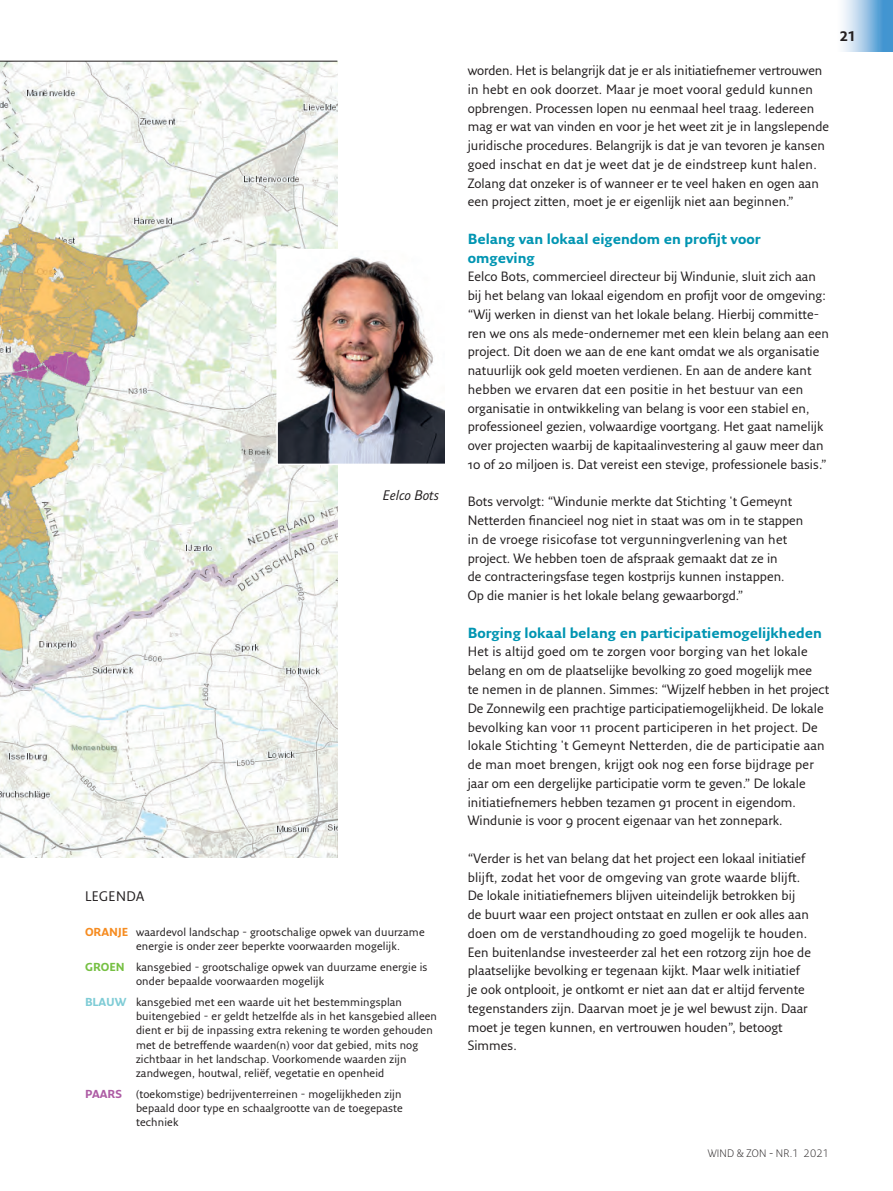
<style>
.page{position:relative;width:893px;height:1191px;background:#fff}
.page>*{position:absolute;margin:0;border:0;box-sizing:border-box;transform-origin:0 0}
.subkop_fresco_sans_b{font:700 14.25px/18.8px "Fresco Sans";color:#0095b2}
.plat_caption_en_bijs{font:italic 13.5px "Fresco Sans";color:#231f20}
.t1{font:13.5px "Fresco Sans";letter-spacing:.03em;color:#231f20}
.t2{font:700 13.5px "Fresco Sans LF";color:#231f20}
.plat_fresco_sans_c8{font:13.2px/18.8px "Fresco Sans";color:#231f20}
.t3{font:11.25px/14.2px "Fresco Sans";letter-spacing:.01em;color:#231f20}
.t4{font:700 11.25px "Fresco Sans";color:#ae5da5}
.t5{font:300 10.5px "Fresco Sans LF";letter-spacing:.02em;color:#231f20}
.s1{font-weight:700;color:#f68c21}
.s2{font-weight:700;color:#76c043}
.s3{font-weight:700;color:#7fccd6}
</style>
<div class="page">
<svg style="left:843px;top:0;width:50px;height:51px"></svg>
<img style="left:0;top:62px;width:337px;height:795px">
<img style="left:279px;top:252px;width:164px;height:210px">
<div style="left:276px;top:249px;width:170px;height:216px;border:2px solid #fff"></div>
<hr style="left:0;top:61px;width:337px;height:1px;background:#231f20">
<p class="t1" style="left:85px;top:888px;width:61px">LEGENDA</p>
<p class="plat_caption_en_bijs" style="left:383px;top:487px;width:58px">Eelco Bots</p>
<p class="t3" style="left:136px;top:924px;width:290px;text-indent:-51px"><span class="s1">ORANJE</span> waardevol landschap - grootschalige opwek van duurzame energie is onder zeer beperkte voorwaarden mogelijk.</p>
<p class="t3" style="left:136px;top:959px;width:293px;text-indent:-51px"><span class="s2">GROEN</span> kansgebied - grootschalige opwek van duurzame energie is onder bepaalde voorwaarden mogelijk</p>
<p class="t3" style="left:136px;top:994px;width:303px;text-indent:-51px"><span class="s3">BLAUW</span> kansgebied met een waarde uit het bestemmingsplan buitengebied - er geldt hetzelfde als in het kansgebied alleen dient er bij de inpassing extra rekening te worden gehouden met de betreffende waarden(n) voor dat gebied, mits nog zichtbaar in het landschap. Voorkomende waarden zijn zandwegen, houtwal, reliëf, vegetatie en openheid</p>
<p class="t4" style="left:85px;top:1086px;width:38px">PAARS</p>
<p class="t3" style="left:136px;top:1086px;width:268px;text-align:justify">(toekomstige) bedrijventerreinen - mogelijkheden zijn bepaald door type en schaalgrootte van de toegepaste techniek</p>
<p class="plat_fresco_sans_c8" style="left:468px;top:61px;width:363px">worden. Het is belangrijk dat je er als initiatiefnemer vertrouwen in hebt en ook doorzet. Maar je moet vooral geduld kunnen opbrengen. Processen lopen nu eenmaal heel traag. Iedereen mag er wat van vinden en voor je het weet zit je in langslepende juridische procedures. Belangrijk is dat je van tevoren je kansen goed inschat en dat je weet dat je de eindstreep kunt halen.<br>Zolang dat onzeker is of wanneer er te veel haken en ogen aan een project zitten, moet je er eigenlijk niet aan beginnen.”</p>
<p class="subkop_fresco_sans_b" style="left:468px;top:229px;width:294px">Belang van lokaal eigendom en profijt voor omgeving</p>
<p class="plat_fresco_sans_c8" style="left:468px;top:267px;width:363px">Eelco Bots, commercieel directeur bij Windunie, sluit zich aan bij het belang van lokaal eigendom en profijt voor de omgeving: “Wij werken in dienst van het lokale belang. Hierbij committe&shy;ren we ons als mede-ondernemer met een klein belang aan een project. Dit doen we aan de ene kant omdat we als organisatie natuurlijk ook geld moeten verdienen. En aan de andere kant hebben we ervaren dat een positie in het bestuur van een organisatie in ontwikkeling van belang is voor een stabiel en, professioneel gezien, volwaardige voortgang. Het gaat namelijk over projecten waarbij de kapitaalinvestering al gauw meer dan 10 of 20 miljoen is. Dat vereist een stevige, professionele basis.”</p>
<p class="plat_fresco_sans_c8" style="left:468px;top:492px;width:337px">Bots vervolgt: “Windunie merkte dat Stichting 't Gemeynt Netterden financieel nog niet in staat was om in te stappen in de vroege risicofase tot vergunningverlening van het project. We hebben toen de afspraak gemaakt dat ze in<br>de contracteringsfase tegen kostprijs kunnen instappen.<br>Op die manier is het lokale belang gewaarborgd.”</p>
<p class="subkop_fresco_sans_b" style="left:468px;top:623px;width:356px">Borging lokaal belang en participatiemogelijkheden</p>
<p class="plat_fresco_sans_c8" style="left:468px;top:642px;width:363px">Het is altijd goed om te zorgen voor borging van het lokale belang en om de plaatselijke bevolking zo goed mogelijk mee<br>te nemen in de plannen. Simmes: “Wijzelf hebben in het project De Zonnewilg een prachtige participatiemogelijkheid. De lokale bevolking kan voor 11 procent participeren in het project. De lokale Stichting 't Gemeynt Netterden, die de participatie aan de man moet brengen, krijgt ook nog een forse bijdrage per jaar om een dergelijke participatie vorm te geven.” De lokale initiatiefnemers hebben tezamen 91 procent in eigendom.<br>Windunie is voor 9 procent eigenaar van het zonnepark.</p>
<p class="plat_fresco_sans_c8" style="left:468px;top:848px;width:345px">“Verder is het van belang dat het project een lokaal initiatief blijft, zodat het voor de omgeving van grote waarde blijft.<br>De lokale initiatiefnemers blijven uiteindelijk betrokken bij de buurt waar een project ontstaat en zullen er ook alles aan doen om de verstandhouding zo goed mogelijk te houden.<br>Een buitenlandse investeerder zal het een rotzorg zijn hoe de plaatselijke bevolking er tegenaan kijkt. Maar welk initiatief je ook ontplooit, je ontkomt er niet aan dat er altijd fervente tegenstanders zijn. Daarvan moet je je wel bewust zijn. Daar moet je tegen kunnen, en vertrouwen houden”, betoogt Simmes.</p>
<p class="t2" style="left:840px;top:28px;width:18px">21</p>
<p class="t5" style="left:708px;top:1146px;width:123px">WIND &amp; ZON - NR.1 2021</p>
</div>
